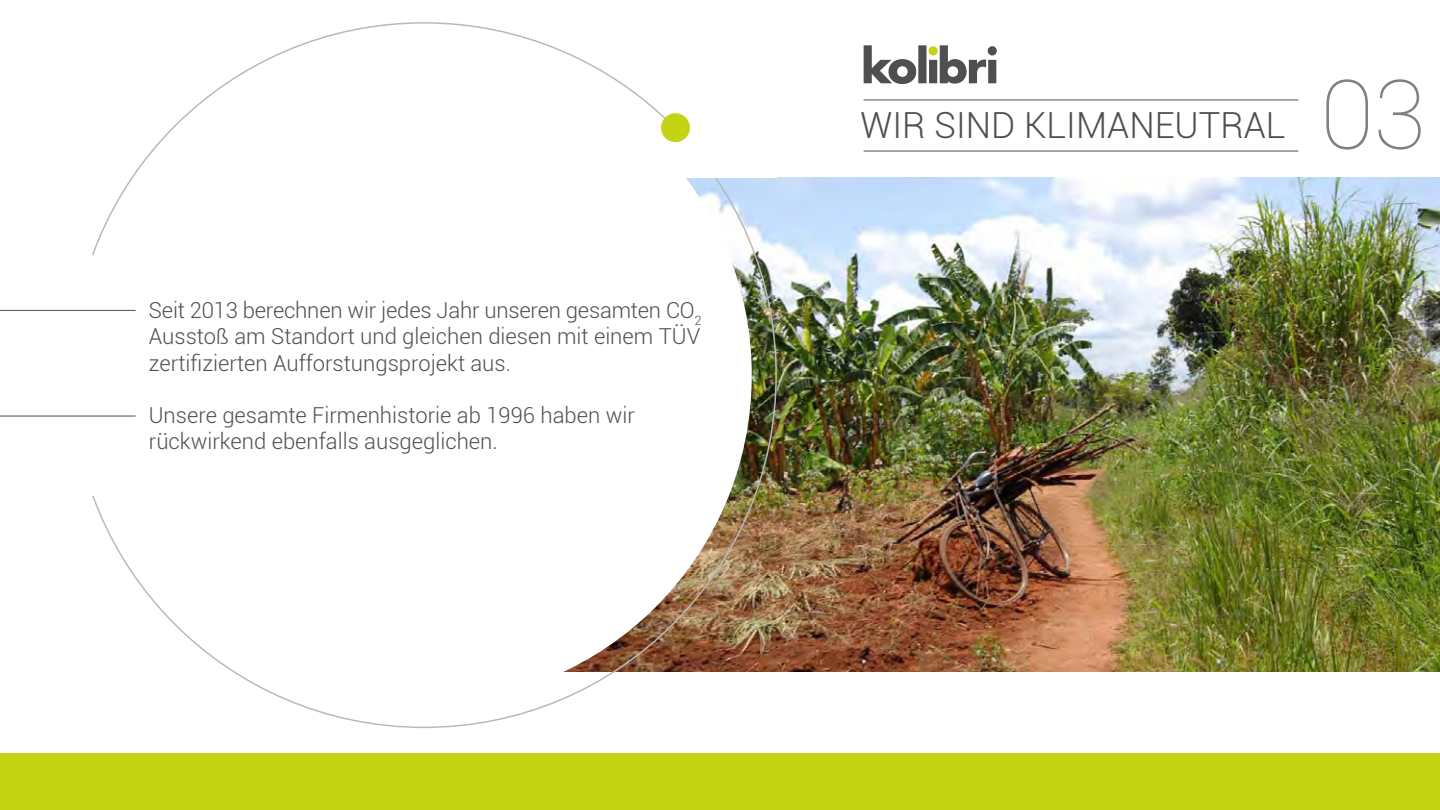
<style>
.page{position:relative;width:1440px;height:810px;background:#fff}
.page>*{position:absolute;margin:0;border:0;box-sizing:border-box;transform-origin:0 0}
.t1{font:100 96px "Roboto";color:#808080}
.t2{font:300 36px "Roboto";color:#504f4f}
.t3{font:300 22px/26.4px "Roboto";color:#504f4f;text-align:justify}
</style>
<div class="page">
<img style="left:564px;top:178px;width:876px;height:494px">
<div style="left:96px;top:47px;width:656px;height:656px;background:#fff;border-radius:50%"></div>
<div style="left:0;top:753px;width:1440px;height:57px;background:#c5d315"></div>
<hr style="left:0;top:310px;width:136px;height:1px;background:#504f4f">
<hr style="left:0;top:416px;width:136px;height:1px;background:#504f4f">
<hr style="left:864px;top:99px;width:434px;height:1px;background:#504f4f">
<hr style="left:864px;top:151px;width:434px;height:1px;background:#504f4f">
<svg style="left:864px;top:45px;width:133px;height:39px"></svg>
<div style="left:661px;top:113px;width:29px;height:29px;background:#c5d315;border-radius:50%"></div>
<p class="t3" style="left:149px;top:296px;width:554px">Seit 2013 berechnen wir jedes Jahr unseren gesamten CO<sub>2<br></sub>Ausstoß am Standort und gleichen diesen mit einem TÜV zertifizierten Aufforstungsprojekt aus.</p>
<p class="t3" style="left:149px;top:401px;width:487px">Unsere gesamte Firmenhistorie ab 1996 haben wir rückwirkend ebenfalls ausgeglichen.</p>
<h2 class="t2" style="left:861px;top:101px;width:427px">WIR SIND KLIMANEUTRAL</h2>
<h1 class="t1" style="left:1321px;top:48px;width:107px">03</h1>
</div>
